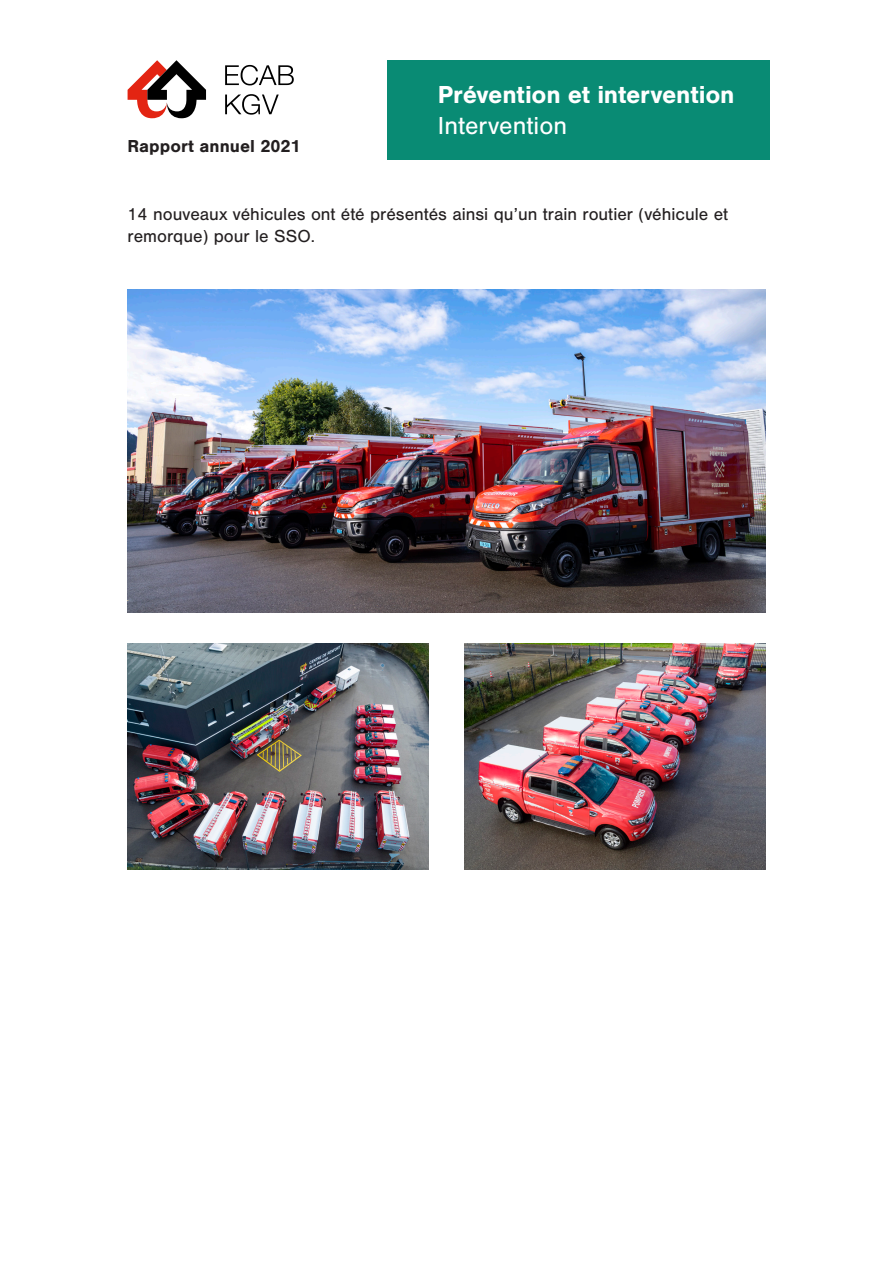
<style>
.page{position:relative;width:893px;height:1263px;background:#fff}
.page>*{position:absolute;margin:0;border:0;box-sizing:border-box;transform-origin:0 0}
.t1{font:700 25.5px "Nimbus San";letter-spacing:-.01em;color:#fff}
.t2{font:25.5px "Nimbus San";color:#fff}
.t3{font:18px/21.6px "Nimbus San";color:#231f20}
.t4{font:700 18px "Nimbus San";color:#231f20}
</style>
<div class="page">
<svg style="left:128px;top:60px;width:78px;height:58px"></svg>
<svg style="left:225px;top:94px;width:54px;height:21px"></svg>
<svg style="left:225px;top:65px;width:69px;height:20px"></svg>
<img style="left:128px;top:289px;width:637px;height:323px">
<div style="left:387px;top:60px;width:383px;height:99px;background:#098b74"></div>
<img style="left:128px;top:643px;width:301px;height:226px">
<img style="left:464px;top:643px;width:301px;height:226px">
<p class="t4" style="left:128px;top:136px;width:175px">Rapport annuel 2021</p>
<h1 class="t1" style="left:438px;top:80px;width:298px">Prévention et intervention</h1>
<h1 class="t2" style="left:438px;top:111px;width:131px">Intervention</h1>
<p class="t3" style="left:128px;top:204px;width:602px">14 nouveaux véhicules ont été présentés ainsi qu’un train routier (véhicule et remorque) pour le SSO.</p>
</div>
